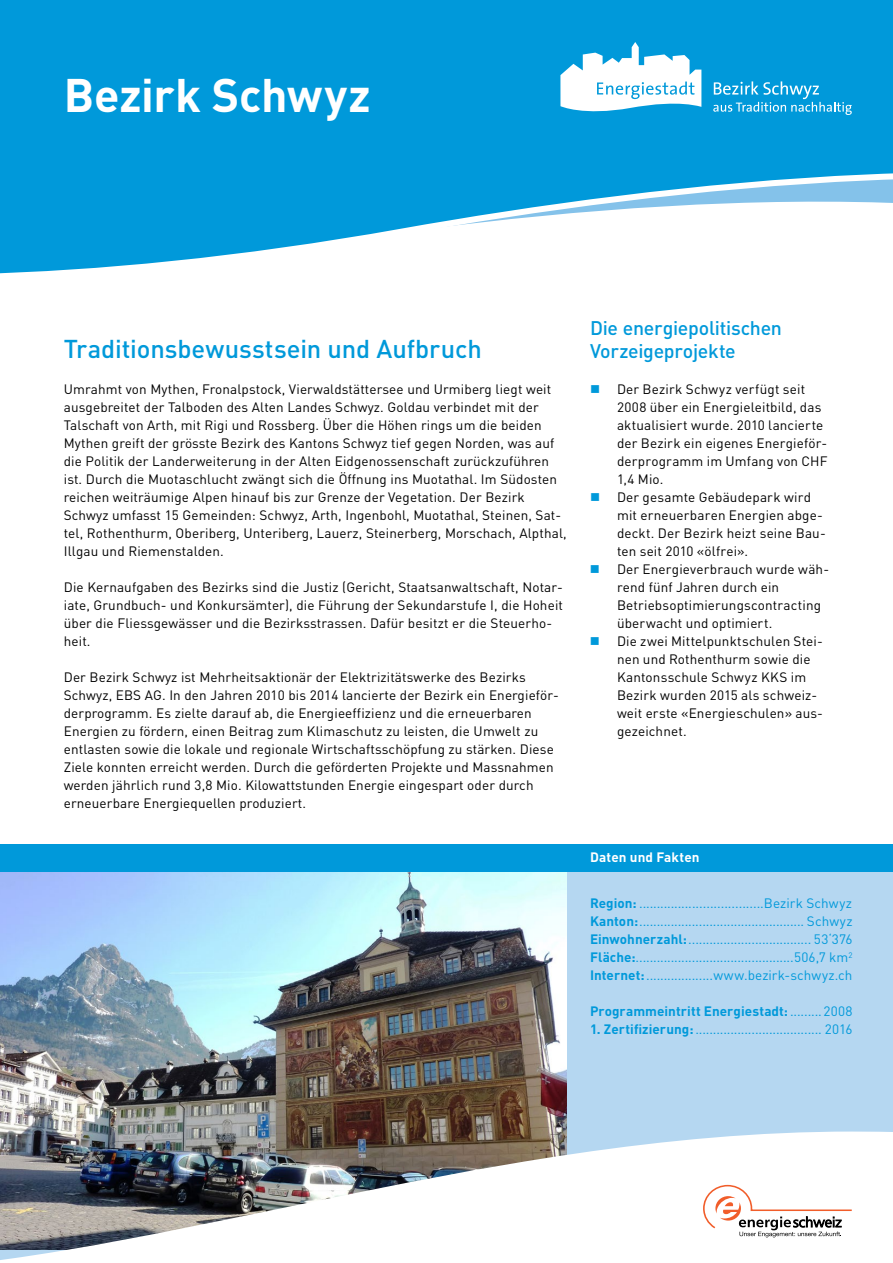
<style>
.page{position:relative;width:893px;height:1263px;background:#fff}
.page>*{position:absolute;margin:0;border:0;box-sizing:border-box;transform-origin:0 0}
.t1{font:700 46.5px "DIN Pro";letter-spacing:-.005em;color:#fff}
.t2{font:500 25.5px "DIN Pro";color:#0099da}
.t3{font:500 19.5px/23.4px "DIN Pro";letter-spacing:-.015em;color:#0099da}
.t4{font:13.5px/18px "DIN Pro";letter-spacing:.01em;color:#000}
.t5{font:13.5px/18px "DIN Pro";letter-spacing:.01em;color:#0099da;text-align:justify}
.t6{font:700 13.5px "DIN Pro";letter-spacing:.005em;color:#0099da}
.t7{font:700 13.5px "DIN Pro";letter-spacing:.01em;color:#fff}
.s1{font-weight:700}
.s2{font-weight:400}
</style>
<div class="page">
<svg style="left:0;top:0;width:893px;height:274px"></svg>
<div style="left:0;top:844px;width:893px;height:419px;background:#b5d7f1"></div>
<img style="left:0;top:871px;width:567px;height:260px">
<img style="left:0;top:1131px;width:893px;height:132px">
<svg style="left:713px;top:81px;width:139px;height:34px;background:#2baae0"></svg>
<svg style="left:560px;top:42px;width:141px;height:74px"></svg>
<div style="left:0;top:844px;width:893px;height:27px;background:#0099da"></div>
<svg style="left:703px;top:1184px;width:150px;height:53px;background:#eae1dd"></svg>
<h1 class="t1" style="left:64px;top:64px;width:308px">Bezirk Schwyz</h1>
<h2 class="t2" style="left:64px;top:332px;width:419px">Traditionsbewusstsein und Aufbruch</h2>
<p class="t4" style="left:64px;top:380px;width:504px">Umrahmt von Mythen, Fronalpstock, Vierwaldstättersee und Urmiberg liegt weit ausgebreitet der Talboden des Alten Landes Schwyz. Goldau verbindet mit der Talschaft von Arth, mit Rigi und Rossberg. Über die Höhen rings um die beiden Mythen greift der grösste Bezirk des Kantons Schwyz tief gegen Norden, was auf die Politik der Landerweiterung in der Alten Eidgenossenschaft zurückzuführen ist. Durch die Muotaschlucht zwängt sich die Öffnung ins Muotathal. Im Südosten reichen weiträumige Alpen hinauf bis zur Grenze der Vegetation. Der Bezirk Schwyz umfasst 15 Gemeinden: Schwyz, Arth, Ingenbohl, Muotathal, Steinen, Sat&shy;tel, Rothenthurm, Oberiberg, Unteriberg, Lauerz, Steinerberg, Morschach, Alpthal, Illgau und Riemenstalden.</p>
<p class="t4" style="left:64px;top:578px;width:501px">Die Kernaufgaben des Bezirks sind die Justiz (Gericht, Staatsanwaltschaft, Notar&shy;iate, Grundbuch- und Konkursämter), die Führung der Sekundarstufe I, die Hoheit über die Fliessgewässer und die Bezirksstrassen. Dafür besitzt er die Steuerho&shy;heit.</p>
<p class="t4" style="left:64px;top:668px;width:497px">Der Bezirk Schwyz ist Mehrheitsaktionär der Elektrizitätswerke des Bezirks Schwyz, EBS AG. In den Jahren 2010 bis 2014 lancierte der Bezirk ein Energieför&shy;derprogramm. Es zielte darauf ab, die Energieeffizienz und die erneuerbaren Energien zu fördern, einen Beitrag zum Klimaschutz zu leisten, die Umwelt zu entlasten sowie die lokale und regionale Wirtschaftsschöpfung zu stärken. Diese Ziele konnten erreicht werden. Durch die geförderten Projekte und Massnahmen werden jährlich rund 3,8 Mio. Kilowattstunden Energie eingespart oder durch erneuerbare Energiequellen produziert.</p>
<h3 class="t3" style="left:590px;top:315px;width:194px">Die energiepolitischen<br>Vorzeigeprojekte</h3>
<p class="t4" style="left:617px;top:380px;width:214px">Der Bezirk Schwyz verfügt seit<br>2008 über ein Energieleitbild, das aktualisiert wurde. 2010 lancierte der Bezirk ein eigenes Energieför&shy;derprogramm im Umfang von CHF<br>1,4 Mio.<br>Der gesamte Gebäudepark wird mit erneuerbaren Energien abge&shy;deckt. Der Bezirk heizt seine Bau&shy;ten seit 2010 «ölfrei».<br>Der Energieverbrauch wurde wäh&shy;rend fünf Jahren durch ein<br>Betriebsoptimierungscontracting überwacht und optimiert.<br>Die zwei Mittelpunktschulen Stei&shy;nen und Rothenthurm sowie die<br>Kantonsschule Schwyz KKS im<br>Bezirk wurden 2015 als schweiz&shy;weit erste «Energieschulen» aus&shy;gezeichnet.</p>
<p class="t7" style="left:590px;top:848px;width:111px">Daten und Fakten</p>
<p class="t5" style="left:590px;top:894px;width:264px"><span class="s1">Region:</span> ...................................Bezirk Schwyz <span class="s1">Kanton:</span>............................................... Schwyz <span class="s1">Einwohnerzahl:</span>................................... 53‘376<br><span class="s1">Fläche:</span>.............................................506,7 km<sup>2<br></sup><span class="s1">Internet:</span>...................www.bezirk-schwyz.ch</p>
<p class="t6" style="left:590px;top:1002px;width:264px">Programmeintritt Energiestadt:<span class="s2">.........2008</span></p>
<p class="t5" style="left:590px;top:1020px;width:264px"><span class="s1">1. Zertifizierung:</span>.................................... 2016</p>
</div>
